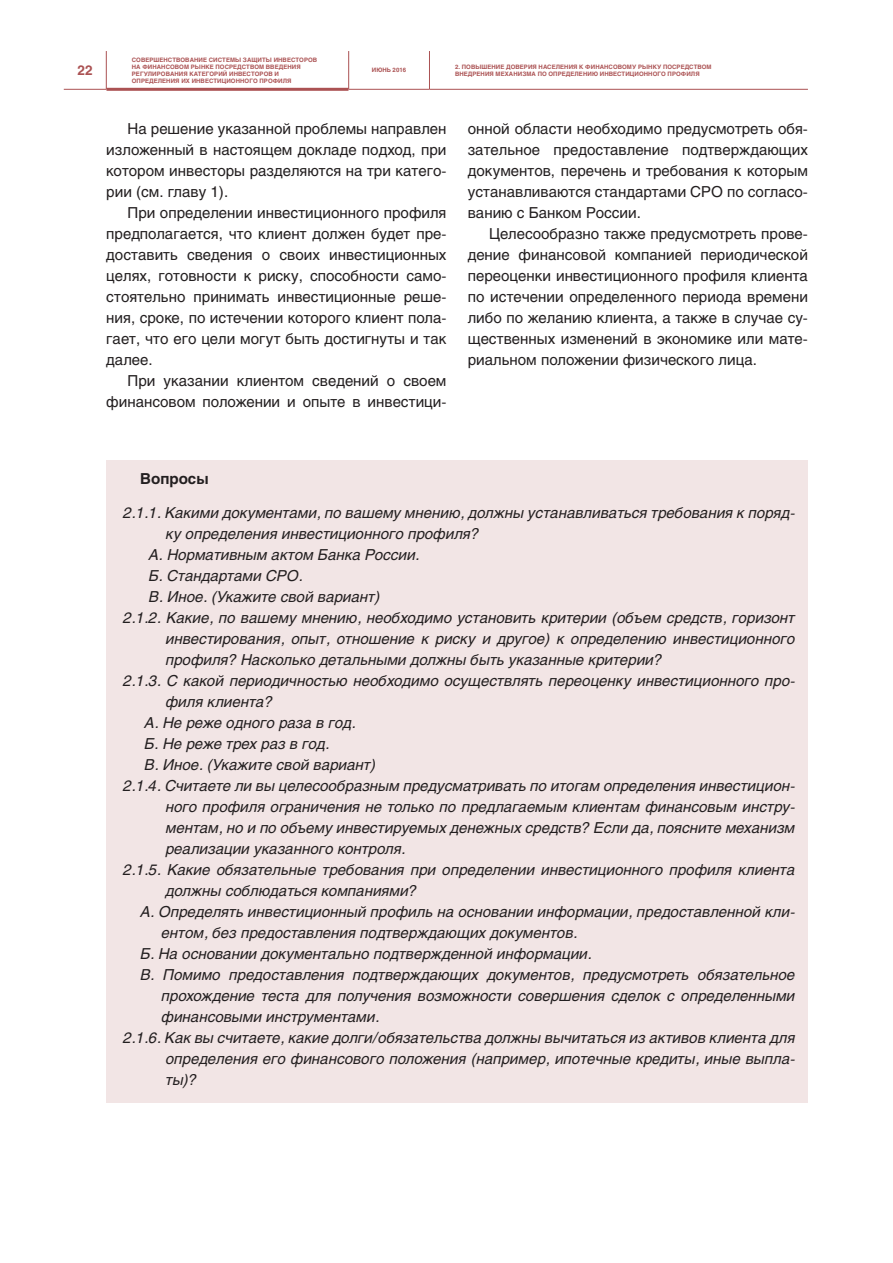
<style>
.page{position:relative;width:893px;height:1263px;background:#fff}
.page>*{position:absolute;margin:0;border:0;box-sizing:border-box;transform-origin:0 0}
.t1{font:italic 15px "Helios";color:#231f20}
.t2{font:15px/21px "Helios";color:#231f20;text-align:justify}
.t3{font:700 15px "Helios";color:#231f20}
.t4{font:700 13.5px "Helios";color:#ab5253}
.t5{font:700 6px/7.2px "Helios";letter-spacing:.01em;color:#ab5253}
</style>
<div class="page">
<hr style="left:106px;top:51px;width:1px;height:38px;background:#ab5253">
<hr style="left:348px;top:51px;width:1px;height:38px;background:#ab5253">
<hr style="left:429px;top:51px;width:1px;height:38px;background:#ab5253">
<hr style="left:64px;top:89px;width:42px;height:1px;background:#ab5253">
<hr style="left:348px;top:89px;width:81px;height:1px;background:#ab5253">
<hr style="left:429px;top:89px;width:379px;height:1px;background:#ab5253">
<hr style="left:106px;top:88px;width:242px;height:3px;background:#ab5253">
<div style="left:106px;top:460px;width:702px;height:642px;background:#f2e5e5"></div>
<p class="t4" style="left:77px;top:62px;width:17px">22</p>
<p class="t5" style="left:132px;top:56px;width:83px">Совершенствование сис</p>
<p class="t5" style="left:132px;top:56px;width:187px;text-indent:90px">темы защиты ин весторов на финансовом рынке посредством введения регулирования категорий ин весторов и определения их инвестиционного профиля</p>
<p class="t5" style="left:372px;top:66px;width:36px">ИЮНЬ 2016</p>
<p class="t5" style="left:455px;top:63px;width:13px">2. ПОВЫШЕ</p>
<p class="t5" style="left:491px;top:63px;width:20px">НИЕ ДОВЕР</p>
<p class="t5" style="left:528px;top:63px;width:29px">ИЯ НАСЕЛЕ</p>
<p class="t5" style="left:564px;top:63px;width:55px">НИЯ К ФИНАНСОВОМУ</p>
<p class="t5" style="left:638px;top:63px;width:44px">РЫНКУ ПОСРЕД</p>
<p class="t5" style="left:689px;top:63px;width:10px">СТВОМ</p>
<p class="t5" style="left:455px;top:70px;width:14px">ВНЕДРЕ</p>
<p class="t5" style="left:481px;top:70px;width:21px">НИЯ МЕХА</p>
<p class="t5" style="left:513px;top:70px;width:15px">НИЗМА</p>
<p class="t5" style="left:538px;top:70px;width:17px">ПО ОПРЕДЕЛЕ</p>
<p class="t5" style="left:583px;top:70px;width:75px">НИЮ ИНВЕСТИЦИОННОГО</p>
<p class="t5" style="left:668px;top:70px;width:6px">ПРОФ</p>
<p class="t5" style="left:686px;top:70px;width:10px">ИЛЯ</p>
<p class="t2" style="left:106px;top:118px;width:342px;text-indent:21px">На решение указанной проблемы направлен изложенный в настоящем докладе подход, при котором инвесторы разделяются на три катего&shy;рии (см. главу 1).</p>
<p class="t2" style="left:106px;top:202px;width:342px;text-indent:21px">При определении инвестиционного профиля предполагается, что клиент должен будет пре&shy;доставить сведения о своих инвестиционных целях, готовности к риску, способности само&shy;стоятельно принимать инвестиционные реше&shy;ния, сроке, по истечении которого клиент пола&shy;гает, что его цели могут быть достигнуты и так далее.</p>
<p class="t2" style="left:106px;top:370px;width:342px;text-align:right">При указании клиентом сведений о своем финансовом положении и опыте в инвестици-</p>
<p class="t2" style="left:468px;top:118px;width:342px">онной области необходимо предусмотреть обя&shy;зательное предоставление подтверждающих документов, перечень и требования к которым устанавливаются стандартами СРО по согласо&shy;ванию с Банком России.</p>
<p class="t2" style="left:468px;top:223px;width:342px;text-indent:21px">Целесообразно также предусмотреть прове&shy;дение финансовой компанией периодической переоценки инвестиционного профиля клиента по истечении определенного периода времени либо по желанию клиента, а также в случае су&shy;щественных изменений в экономике или мате&shy;риальном положении физического лица.</p>
<p class="t3" style="left:140px;top:469px;width:70px">Вопросы</p>
<p class="t1" style="left:123px;top:503px;width:673px">2.1.1. Какими документами, по вашему мнению, должны устанавливаться требования к поряд-</p>
<p class="t1" style="left:166px;top:524px;width:315px">ку определения инвестиционного профиля?</p>
<p class="t1" style="left:149px;top:545px;width:272px">А. Нормативным актом Банка России.</p>
<p class="t1" style="left:149px;top:566px;width:156px">Б. Стандартами СРО.</p>
<p class="t1" style="left:149px;top:587px;width:233px">В. Иное. (Укажите свой вариант)</p>
<p class="t1" style="left:123px;top:608px;width:673px">2.1.2. Какие, по вашему мнению, необходимо установить критерии (объем средств, горизонт</p>
<p class="t1" style="left:166px;top:629px;width:631px">инвестирования, опыт, отношение к риску и другое) к определению инвестиционного</p>
<p class="t1" style="left:166px;top:650px;width:498px">профиля? Насколько детальными должны быть указанные критерии?</p>
<p class="t1" style="left:123px;top:671px;width:673px">2.1.3. С какой периодичностью необходимо осуществлять переоценку инвестиционного про-</p>
<p class="t1" style="left:166px;top:692px;width:108px">филя клиента?</p>
<p class="t1" style="left:145px;top:713px;width:213px">А. Не реже одного раза в год.</p>
<p class="t1" style="left:145px;top:734px;width:187px">Б. Не реже трех раз в год.</p>
<p class="t1" style="left:145px;top:755px;width:233px">В. Иное. (Укажите свой вариант)</p>
<p class="t1" style="left:123px;top:776px;width:673px">2.1.4. Считаете ли вы целесообразным предусматривать по итогам определения инвестицион-</p>
<p class="t1" style="left:166px;top:797px;width:631px">ного профиля ограничения не только по предлагаемым клиентам финансовым инстру-</p>
<p class="t1" style="left:166px;top:818px;width:631px">ментам, но и по объему инвестируемых денежных средств? Если да, поясните механизм</p>
<p class="t1" style="left:166px;top:839px;width:241px">реализации указанного контроля.</p>
<p class="t1" style="left:123px;top:860px;width:673px">2.1.5. Какие обязательные требования при определении инвестиционного профиля клиента</p>
<p class="t1" style="left:166px;top:881px;width:253px">должны соблюдаться компаниями?</p>
<p class="t1" style="left:140px;top:902px;width:656px">А. Определять инвестиционный профиль на основании информации, предоставленной кли-</p>
<p class="t1" style="left:162px;top:923px;width:418px">ентом, без предоставления подтверждающих документов.</p>
<p class="t1" style="left:140px;top:944px;width:453px">Б. На основании документально подтвержденной информации.</p>
<p class="t1" style="left:140px;top:965px;width:656px">В. Помимо предоставления подтверждающих документов, предусмотреть обязательное</p>
<p class="t1" style="left:162px;top:986px;width:635px">прохождение теста для получения возможности совершения сделок с определенными</p>
<p class="t1" style="left:162px;top:1007px;width:220px">финансовыми инструментами.</p>
<p class="t1" style="left:123px;top:1028px;width:673px">2.1.6. Как вы считаете, какие долги/обязательства должны вычитаться из активов клиента для</p>
<p class="t1" style="left:166px;top:1049px;width:631px">определения его финансового положения (например, ипотечные кредиты, иные выпла-</p>
<p class="t1" style="left:166px;top:1070px;width:33px">ты)?</p>
</div>
